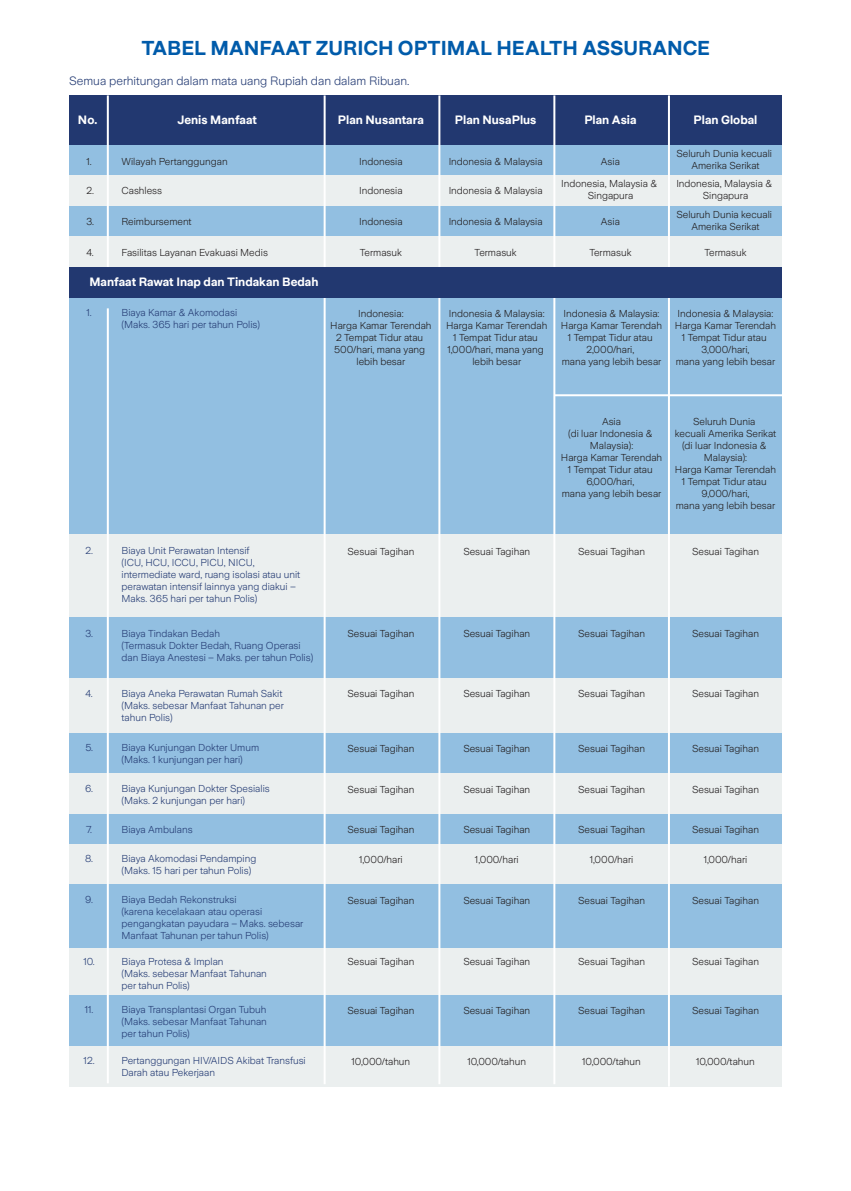
<style>
.page{position:relative;width:851px;height:1191px;background:#fff}
.page>*{position:absolute;margin:0;border:0;box-sizing:border-box;transform-origin:0 0}
.t1{font:700 20px "Zurich Sans";color:#005baa}
.t2{font:700 12px "Zurich Sans";color:#fff}
.t3{font:300 12px "Zurich Sans";color:#263d75}
.t4{font:300 10px/12px "Zurich Sans";color:#231f20;text-align:center}
.t5{font:300 10px/12px "Zurich Sans";color:#263d75}
</style>
<div class="page">
<div style="left:69px;top:95px;width:39px;height:50px;background:#223870"></div>
<div style="left:108px;top:95px;width:216px;height:50px;background:#223870"></div>
<div style="left:324px;top:95px;width:458px;height:50px;background:#223870"></div>
<div style="left:69px;top:145px;width:713px;height:31px;background:#92bfe1"></div>
<div style="left:69px;top:176px;width:713px;height:30px;background:#ebefef"></div>
<div style="left:69px;top:206px;width:713px;height:31px;background:#92bfe1"></div>
<div style="left:69px;top:237px;width:713px;height:30px;background:#ebefef"></div>
<div style="left:69px;top:298px;width:713px;height:236px;background:#92bfe1"></div>
<div style="left:69px;top:534px;width:713px;height:83px;background:#ebefef"></div>
<div style="left:69px;top:617px;width:713px;height:61px;background:#92bfe1"></div>
<div style="left:69px;top:678px;width:713px;height:54px;background:#ebefef"></div>
<div style="left:69px;top:732px;width:713px;height:41px;background:#92bfe1"></div>
<hr style="left:107px;top:95px;width:2px;height:172px;background:#fff">
<div style="left:69px;top:773px;width:713px;height:41px;background:#ebefef"></div>
<div style="left:69px;top:814px;width:713px;height:29px;background:#92bfe1"></div>
<div style="left:69px;top:843px;width:713px;height:41px;background:#ebefef"></div>
<div style="left:69px;top:884px;width:713px;height:64px;background:#92bfe1"></div>
<div style="left:69px;top:948px;width:713px;height:47px;background:#ebefef"></div>
<div style="left:69px;top:995px;width:713px;height:50px;background:#92bfe1"></div>
<div style="left:69px;top:1045px;width:713px;height:41px;background:#ebefef"></div>
<hr style="left:107px;top:308px;width:2px;height:775px;background:#fff">
<hr style="left:323px;top:95px;width:2px;height:989px;background:#fff">
<hr style="left:438px;top:95px;width:2px;height:989px;background:#fff">
<hr style="left:553px;top:95px;width:2px;height:989px;background:#fff">
<hr style="left:667px;top:95px;width:2px;height:991px;background:#fff">
<div style="left:69px;top:267px;width:713px;height:31px;background:#223870"></div>
<hr style="left:554px;top:394px;width:228px;height:2px;background:#fff">
<h1 class="t1" style="left:141px;top:37px;width:570px">TABEL MANFAAT ZURICH OPTIMAL HEALTH ASSURANCE</h1>
<p class="t3" style="left:69px;top:74px;width:342px">Semua perhitungan dalam mata uang Rupiah dan dalam Ribuan.</p>
<p class="t2" style="left:78px;top:114px;width:21px">No.</p>
<p class="t2" style="left:177px;top:114px;width:81px">Jenis Manfaat</p>
<p class="t2" style="left:338px;top:114px;width:87px">Plan Nusantara</p>
<p class="t2" style="left:455px;top:114px;width:83px">Plan NusaPlus</p>
<p class="t2" style="left:584px;top:114px;width:54px">Plan Asia</p>
<p class="t2" style="left:693px;top:114px;width:65px">Plan Global</p>
<p class="t4" style="left:121px;top:155px;width:108px">Wilayah Pertanggungan</p>
<p class="t4" style="left:359px;top:155px;width:45px">Indonesia</p>
<p class="t4" style="left:448px;top:155px;width:95px">Indonesia &amp; Malaysia</p>
<p class="t4" style="left:601px;top:155px;width:20px">Asia</p>
<p class="t4" style="left:676px;top:148px;width:97px">Seluruh Dunia kecuali<br>Amerika Serikat</p>
<p class="t4" style="left:121px;top:185px;width:42px">Cashless</p>
<p class="t4" style="left:359px;top:185px;width:45px">Indonesia</p>
<p class="t4" style="left:448px;top:185px;width:95px">Indonesia &amp; Malaysia</p>
<p class="t4" style="left:561px;top:178px;width:97px">Indonesia, Malaysia &amp;<br>Singapura</p>
<p class="t4" style="left:676px;top:178px;width:97px">Indonesia, Malaysia &amp;<br>Singapura</p>
<p class="t4" style="left:121px;top:216px;width:72px">Reimbursement</p>
<p class="t4" style="left:359px;top:216px;width:45px">Indonesia</p>
<p class="t4" style="left:448px;top:216px;width:95px">Indonesia &amp; Malaysia</p>
<p class="t4" style="left:601px;top:216px;width:20px">Asia</p>
<p class="t4" style="left:676px;top:208px;width:97px">Seluruh Dunia kecuali<br>Amerika Serikat</p>
<p class="t4" style="left:121px;top:246px;width:148px">Fasilitas Layanan Evakuasi Medis</p>
<p class="t4" style="left:360px;top:246px;width:44px">Termasuk</p>
<p class="t4" style="left:474px;top:246px;width:44px">Termasuk</p>
<p class="t4" style="left:589px;top:246px;width:44px">Termasuk</p>
<p class="t4" style="left:704px;top:246px;width:44px">Termasuk</p>
<p class="t4" style="left:86px;top:155px;width:7px">1.</p>
<p class="t4" style="left:86px;top:185px;width:9px">2.</p>
<p class="t4" style="left:86px;top:216px;width:9px">3.</p>
<p class="t4" style="left:86px;top:246px;width:9px">4.</p>
<p class="t2" style="left:89px;top:275px;width:230px">Manfaat Rawat Inap dan Tindakan Bedah</p>
<p class="t5" style="left:86px;top:307px;width:7px">1.</p>
<p class="t5" style="left:121px;top:307px;width:140px">Biaya Kamar &amp; Akomodasi (Maks. 365 hari per tahun Polis)</p>
<p class="t4" style="left:330px;top:308px;width:103px">Indonesia:<br>Harga Kamar Terendah<br>2 Tempat Tidur atau<br>500/hari, mana yang lebih besar</p>
<p class="t4" style="left:446px;top:308px;width:103px">Indonesia &amp; Malaysia:<br>Harga Kamar Terendah<br>1 Tempat Tidur atau<br>1,000/hari, mana yang lebih besar</p>
<p class="t4" style="left:561px;top:308px;width:103px">Indonesia &amp; Malaysia:<br>Harga Kamar Terendah<br>1 Tempat Tidur atau<br>2,000/hari,<br>mana yang lebih besar</p>
<p class="t4" style="left:674px;top:308px;width:103px">Indonesia &amp; Malaysia:<br>Harga Kamar Terendah<br>1 Tempat Tidur atau<br>3,000/hari,<br>mana yang lebih besar</p>
<p class="t4" style="left:561px;top:416px;width:103px">Asia<br>(di luar Indonesia &amp;<br>Malaysia):<br>Harga Kamar Terendah<br>1 Tempat Tidur atau<br>6,000/hari,<br>mana yang lebih besar</p>
<p class="t4" style="left:674px;top:416px;width:103px">Seluruh Dunia<br>kecuali Amerika Serikat (di luar Indonesia &amp;<br>Malaysia):<br>Harga Kamar Terendah<br>1 Tempat Tidur atau<br>9,000/hari,<br>mana yang lebih besar</p>
<p class="t5" style="left:121px;top:545px;width:180px">Biaya Unit Perawatan Intensif<br>(ICU, HCU, ICCU, PICU, NICU, intermediate ward, ruang isolasi atau unit perawatan intensif lainnya yang diakui – Maks. 365 hari per tahun Polis)</p>
<p class="t5" style="left:85px;top:545px;width:9px">2.</p>
<p class="t4" style="left:347px;top:545px;width:68px">Sesuai Tagihan</p>
<p class="t4" style="left:463px;top:545px;width:68px">Sesuai Tagihan</p>
<p class="t4" style="left:578px;top:545px;width:68px">Sesuai Tagihan</p>
<p class="t4" style="left:692px;top:545px;width:68px">Sesuai Tagihan</p>
<p class="t5" style="left:121px;top:627px;width:193px">Biaya Tindakan Bedah<br>(Termasuk Dokter Bedah, Ruang Operasi dan Biaya Anestesi – Maks. per tahun Polis)</p>
<p class="t5" style="left:85px;top:627px;width:9px">3.</p>
<p class="t4" style="left:347px;top:628px;width:68px">Sesuai Tagihan</p>
<p class="t4" style="left:463px;top:628px;width:68px">Sesuai Tagihan</p>
<p class="t4" style="left:578px;top:628px;width:68px">Sesuai Tagihan</p>
<p class="t4" style="left:692px;top:628px;width:68px">Sesuai Tagihan</p>
<p class="t5" style="left:121px;top:687px;width:164px">Biaya Aneka Perawatan Rumah Sakit (Maks. sebesar Manfaat Tahunan per tahun Polis)</p>
<p class="t5" style="left:85px;top:687px;width:9px">4.</p>
<p class="t4" style="left:347px;top:688px;width:68px">Sesuai Tagihan</p>
<p class="t4" style="left:463px;top:688px;width:68px">Sesuai Tagihan</p>
<p class="t4" style="left:578px;top:688px;width:68px">Sesuai Tagihan</p>
<p class="t4" style="left:692px;top:688px;width:68px">Sesuai Tagihan</p>
<p class="t5" style="left:121px;top:742px;width:139px">Biaya Kunjungan Dokter Umum (Maks. 1 kunjungan per hari)</p>
<p class="t5" style="left:85px;top:742px;width:9px">5.</p>
<p class="t4" style="left:347px;top:742px;width:68px">Sesuai Tagihan</p>
<p class="t4" style="left:463px;top:742px;width:68px">Sesuai Tagihan</p>
<p class="t4" style="left:578px;top:742px;width:68px">Sesuai Tagihan</p>
<p class="t4" style="left:692px;top:742px;width:68px">Sesuai Tagihan</p>
<p class="t5" style="left:121px;top:782px;width:150px">Biaya Kunjungan Dokter Spesialis (Maks. 2 kunjungan per hari)</p>
<p class="t5" style="left:85px;top:782px;width:9px">6.</p>
<p class="t4" style="left:347px;top:783px;width:68px">Sesuai Tagihan</p>
<p class="t4" style="left:463px;top:783px;width:68px">Sesuai Tagihan</p>
<p class="t4" style="left:578px;top:783px;width:68px">Sesuai Tagihan</p>
<p class="t4" style="left:692px;top:783px;width:68px">Sesuai Tagihan</p>
<p class="t5" style="left:86px;top:823px;width:7px">7.</p>
<p class="t5" style="left:121px;top:823px;width:73px">Biaya Ambulans</p>
<p class="t4" style="left:347px;top:824px;width:68px">Sesuai Tagihan</p>
<p class="t4" style="left:463px;top:824px;width:68px">Sesuai Tagihan</p>
<p class="t4" style="left:578px;top:824px;width:68px">Sesuai Tagihan</p>
<p class="t4" style="left:692px;top:824px;width:68px">Sesuai Tagihan</p>
<p class="t5" style="left:121px;top:853px;width:136px">Biaya Akomodasi Pendamping (Maks. 15 hari per tahun Polis)</p>
<p class="t5" style="left:85px;top:853px;width:9px">8.</p>
<p class="t4" style="left:359px;top:853px;width:45px">1,000/hari</p>
<p class="t4" style="left:475px;top:853px;width:45px">1,000/hari</p>
<p class="t4" style="left:589px;top:853px;width:45px">1,000/hari</p>
<p class="t4" style="left:703px;top:853px;width:45px">1,000/hari</p>
<p class="t5" style="left:121px;top:893px;width:183px">Biaya Bedah Rekonstruksi<br>(karena kecelakaan atau operasi pengangkatan payudara – Maks. sebesar<br>Manfaat Tahunan per tahun Polis)</p>
<p class="t5" style="left:85px;top:893px;width:9px">9.</p>
<p class="t4" style="left:347px;top:894px;width:68px">Sesuai Tagihan</p>
<p class="t4" style="left:463px;top:894px;width:68px">Sesuai Tagihan</p>
<p class="t4" style="left:578px;top:894px;width:68px">Sesuai Tagihan</p>
<p class="t4" style="left:692px;top:894px;width:68px">Sesuai Tagihan</p>
<p class="t5" style="left:121px;top:955px;width:147px">Biaya Protesa &amp; Implan<br>(Maks. sebesar Manfaat Tahunan per tahun Polis)</p>
<p class="t5" style="left:83px;top:955px;width:13px">10.</p>
<p class="t4" style="left:347px;top:956px;width:68px">Sesuai Tagihan</p>
<p class="t4" style="left:463px;top:956px;width:68px">Sesuai Tagihan</p>
<p class="t4" style="left:578px;top:956px;width:68px">Sesuai Tagihan</p>
<p class="t4" style="left:692px;top:956px;width:68px">Sesuai Tagihan</p>
<p class="t5" style="left:121px;top:1004px;width:147px;text-align:justify">Biaya Transplantasi Organ Tubuh (Maks. sebesar Manfaat Tahunan per tahun Polis)</p>
<p class="t5" style="left:85px;top:1004px;width:10px">11.</p>
<p class="t4" style="left:347px;top:1004px;width:68px">Sesuai Tagihan</p>
<p class="t4" style="left:463px;top:1004px;width:68px">Sesuai Tagihan</p>
<p class="t4" style="left:578px;top:1004px;width:68px">Sesuai Tagihan</p>
<p class="t4" style="left:692px;top:1004px;width:68px">Sesuai Tagihan</p>
<p class="t5" style="left:121px;top:1055px;width:186px">Pertanggungan HIV/AIDS Akibat Transfusi<br>Darah atau Pekerjaan</p>
<p class="t5" style="left:84px;top:1055px;width:12px">12.</p>
<p class="t4" style="left:351px;top:1055px;width:60px">10,000/tahun</p>
<p class="t4" style="left:467px;top:1055px;width:60px">10,000/tahun</p>
<p class="t4" style="left:582px;top:1055px;width:60px">10,000/tahun</p>
<p class="t4" style="left:696px;top:1055px;width:60px">10,000/tahun</p>
</div>
